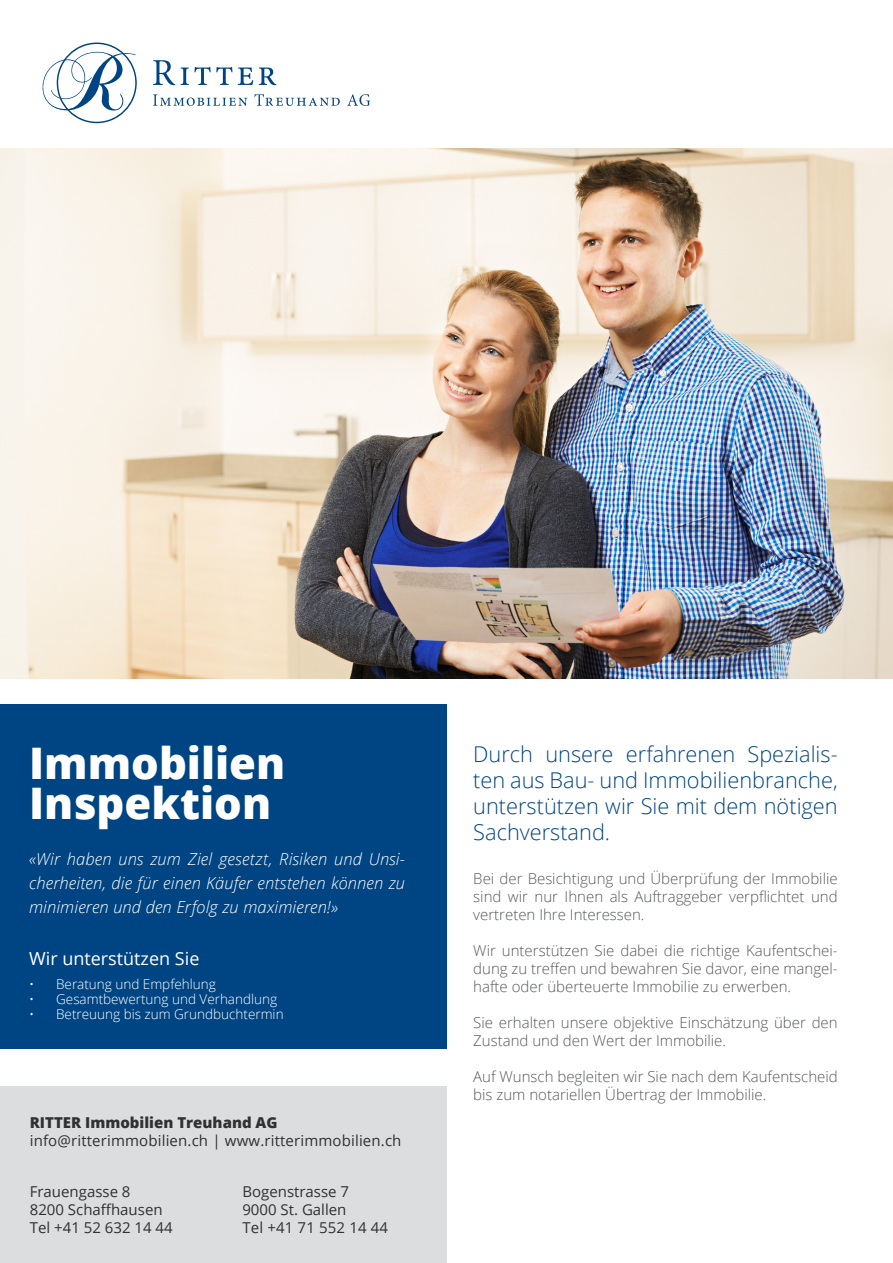
<style>
.page{position:relative;width:893px;height:1263px;background:#fff}
.page>*{position:absolute;margin:0;border:0;box-sizing:border-box;transform-origin:0 0}
.t1{font:800 43.5px "Open Sans";color:#fff}
.Einleitung{font:300 21.75px/26.1px "Open Sans";color:#004583;text-align:justify}
.Überschrift_Dienstle{font:18px "Open Sans";color:#fff}
.Zitat{font:italic 300 16.5px/24px "Open Sans";letter-spacing:.005em;color:#fff;text-align:justify}
.Text{font:300 15px/18px "Open Sans";color:#57585a;text-align:justify}
.t2{font:15px/18px "Open Sans";color:#303131}
.t3{font:800 15px "Open Sans";color:#303131}
.t4{font:300 13.5px "Open Sans";color:#fff}
</style>
<div class="page">
<div style="left:0;top:704px;width:447px;height:344px;background:#004583"></div>
<svg style="left:153px;top:94px;width:94px;height:12px"></svg>
<svg style="left:255px;top:94px;width:85px;height:12px"></svg>
<svg style="left:347px;top:94px;width:23px;height:12px"></svg>
<svg style="left:153px;top:60px;width:22px;height:25px"></svg>
<svg style="left:181px;top:67px;width:51px;height:18px"></svg>
<svg style="left:238px;top:68px;width:15px;height:17px"></svg>
<svg style="left:259px;top:68px;width:17px;height:17px"></svg>
<svg style="left:42px;top:43px;width:95px;height:80px"></svg>
<div style="left:0;top:1086px;width:446px;height:177px;background:#dcdddf"></div>
<img style="left:0;top:149px;width:893px;height:529px">
<p class="t1" style="left:29px;top:730px;width:258px">Immobilien</p>
<p class="t1" style="left:29px;top:770px;width:243px">Inspektion</p>
<p class="Zitat" style="left:29px;top:846px;width:377px">«Wir haben uns zum Ziel gesetzt, Risiken und Unsi&shy;cherheiten, die für einen Käufer entstehen können zu minimieren und den Erfolg zu maximieren!»</p>
<p class="Überschrift_Dienstle" style="left:29px;top:946px;width:172px">Wir unterstützen Sie</p>
<p class="t4" style="left:29px;top:974px;width:188px">• Beratung und Empfehlung</p>
<p class="t4" style="left:29px;top:989px;width:250px">• Gesamtbewertung und Verhandlung</p>
<p class="t4" style="left:29px;top:1004px;width:256px">• Betreuung bis zum Grundbuchtermin</p>
<p class="t3" style="left:30px;top:1111px;width:249px">RITTER Immobilien Treuhand AG</p>
<p class="t2" style="left:30px;top:1131px;width:373px">info@ritterimmobilien.ch | www.ritterimmobilien.ch</p>
<p class="t2" style="left:30px;top:1182px;width:144px">Frauengasse 8<br>8200 Schaffhausen<br>Tel +41 52 632 14 44</p>
<p class="t2" style="left:242px;top:1182px;width:147px">Bogenstrasse 7<br>9000 St. Gallen<br>Tel +41 71 552 14 44</p>
<p class="Einleitung" style="left:473px;top:740px;width:366px">Durch unsere erfahrenen Spezialis&shy;ten aus Bau- und Immobilienbranche, unterstützen wir Sie mit dem nötigen Sachverstand.</p>
<p class="Text" style="left:473px;top:869px;width:366px">Bei der Besichtigung und Überprüfung der Immobilie sind wir nur Ihnen als Auftraggeber verpflichtet und vertreten Ihre Interessen.</p>
<p class="Text" style="left:473px;top:941px;width:366px">Wir unterstützen Sie dabei die richtige Kaufentschei&shy;dung zu trefen und bewahren Sie davor, eine mangel&shy;hafte oder überteuerte Immobilie zu erwerben.</p>
<p class="Text" style="left:473px;top:1013px;width:366px">Sie erhalten unsere objektive Einschätzung über den<br>Zustand und den Wert der Immobilie.</p>
<p class="Text" style="left:473px;top:1067px;width:366px">Auf Wunsch begleiten wir Sie nach dem Kaufentscheid bis zum notariellen Übertrag der Immobilie.</p>
</div>
